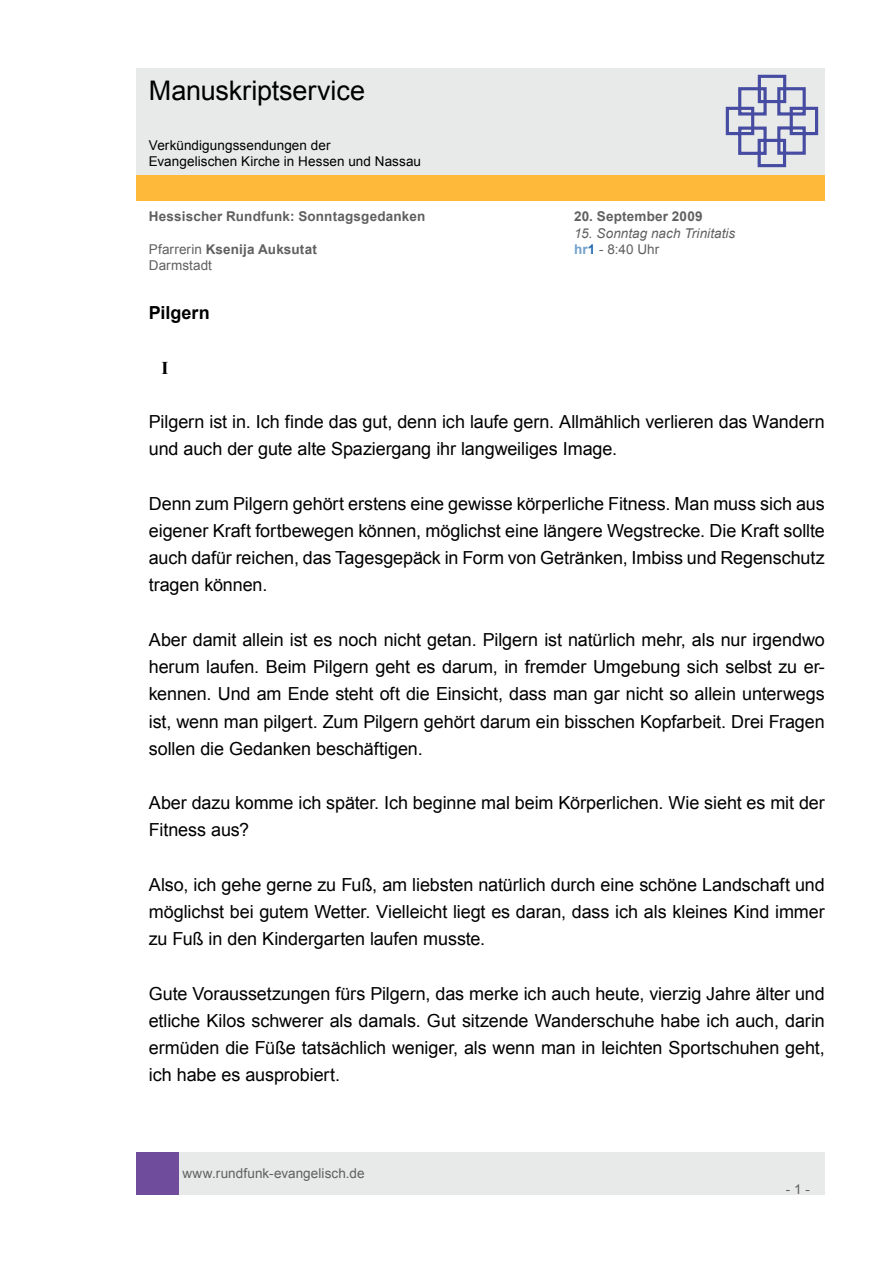
<style>
.page{position:relative;width:893px;height:1263px;background:#fff}
.page>*{position:absolute;margin:0;border:0;box-sizing:border-box;transform-origin:0 0}
.t1{font:27px "Arial";letter-spacing:-.005em;color:#000}
.t2{font:18px/27.2px "Arial";letter-spacing:-.005em;color:#000;text-align:justify}
.t3{font:700 18px "Arial";color:#000}
.t4{font:700 18px "Times New Roman";color:#000}
.t5{font:700 13.5px "Arial";letter-spacing:.015em;color:#606060}
.t6{font:13.5px/16.2px "Arial";letter-spacing:.005em;color:#000}
.t7{font:13.5px "Arial";letter-spacing:.005em;color:#606060}
.t8{font:italic 13.5px "Arial";letter-spacing:.005em;color:#606060}
.s1{font-weight:400}
.s2{font-weight:700;color:#71a0cc}
.s3{font-weight:700;color:#2369b2}
</style>
<div class="page">
<div style="left:179px;top:1152px;width:646px;height:43px;background:#e8e9e9"></div>
<div style="left:136px;top:1152px;width:43px;height:43px;background:#704c9c"></div>
<div style="left:136px;top:175px;width:689px;height:26px;background:#ffb93a"></div>
<div style="left:136px;top:68px;width:689px;height:106px;background:#e8e9e9"></div>
<svg style="left:725px;top:74px;width:94px;height:94px"></svg>
<h1 class="t1" style="left:149px;top:73px;width:218px">Manuskriptservice</h1>
<p class="t6" style="left:149px;top:137px;width:274px">Verkündigungssendungen der<br>Evangelischen Kirche in Hessen und Nassau</p>
<p class="t5" style="left:149px;top:208px;width:278px">Hessischer Rundfunk: Sonntagsgedanken</p>
<p class="t5" style="left:574px;top:208px;width:130px">20. September 2009</p>
<p class="t8" style="left:574px;top:224px;width:163px">15. Sonntag nach Trinitatis</p>
<p class="t5" style="left:149px;top:240px;width:170px"><span class="s1">Pfarrerin</span> Ksenija Auksutat</p>
<p class="t7" style="left:574px;top:240px;width:87px"><span class="s2">hr</span><span class="s3">1</span> - 8:40 Uhr</p>
<p class="t7" style="left:149px;top:256px;width:65px">Darmstadt</p>
<p class="t3" style="left:149px;top:301px;width:62px">Pilgern</p>
<p class="t4" style="left:162px;top:355px;width:9px">I</p>
<p class="t2" style="left:149px;top:408px;width:677px">Pilgern ist in. Ich finde das gut, denn ich laufe gern. Allmählich verlieren das Wandern und auch der gute alte Spaziergang ihr langweiliges Image.</p>
<p class="t2" style="left:149px;top:490px;width:678px">Denn zum Pilgern gehört erstens eine gewisse körperliche Fitness. Man muss sich aus eigener Kraft fortbewegen können, möglichst eine längere Wegstrecke. Die Kraft sollte auch dafür reichen, das Tagesgepäck in Form von Getränken, Imbiss und Regenschutz tragen können.</p>
<p class="t2" style="left:149px;top:626px;width:678px">Aber damit allein ist es noch nicht getan. Pilgern ist natürlich mehr, als nur irgendwo herum laufen. Beim Pilgern geht es darum, in fremder Umgebung sich selbst zu er&shy;kennen. Und am Ende steht oft die Einsicht, dass man gar nicht so allein unterwegs ist, wenn man pilgert. Zum Pilgern gehört darum ein bisschen Kopfarbeit. Drei Fragen sollen die Gedanken beschäftigen.</p>
<p class="t2" style="left:149px;top:789px;width:677px">Aber dazu komme ich später. Ich beginne mal beim Körperlichen. Wie sieht es mit der<br>Fitness aus?</p>
<p class="t2" style="left:149px;top:871px;width:678px">Also, ich gehe gerne zu Fuß, am liebsten natürlich durch eine schöne Landschaft und möglichst bei gutem Wetter. Vielleicht liegt es daran, dass ich als kleines Kind immer zu Fuß in den Kindergarten laufen musste.</p>
<p class="t2" style="left:149px;top:980px;width:678px">Gute Voraussetzungen fürs Pilgern, das merke ich auch heute, vierzig Jahre älter und etliche Kilos schwerer als damals. Gut sitzende Wanderschuhe habe ich auch, darin ermüden die Füße tatsächlich weniger, als wenn man in leichten Sportschuhen geht, ich habe es ausprobiert.</p>
<p class="t7" style="left:182px;top:1164px;width:184px">www.rundfunk-evangelisch.de</p>
<p class="t7" style="left:786px;top:1180px;width:26px">- 1 -</p>
</div>
